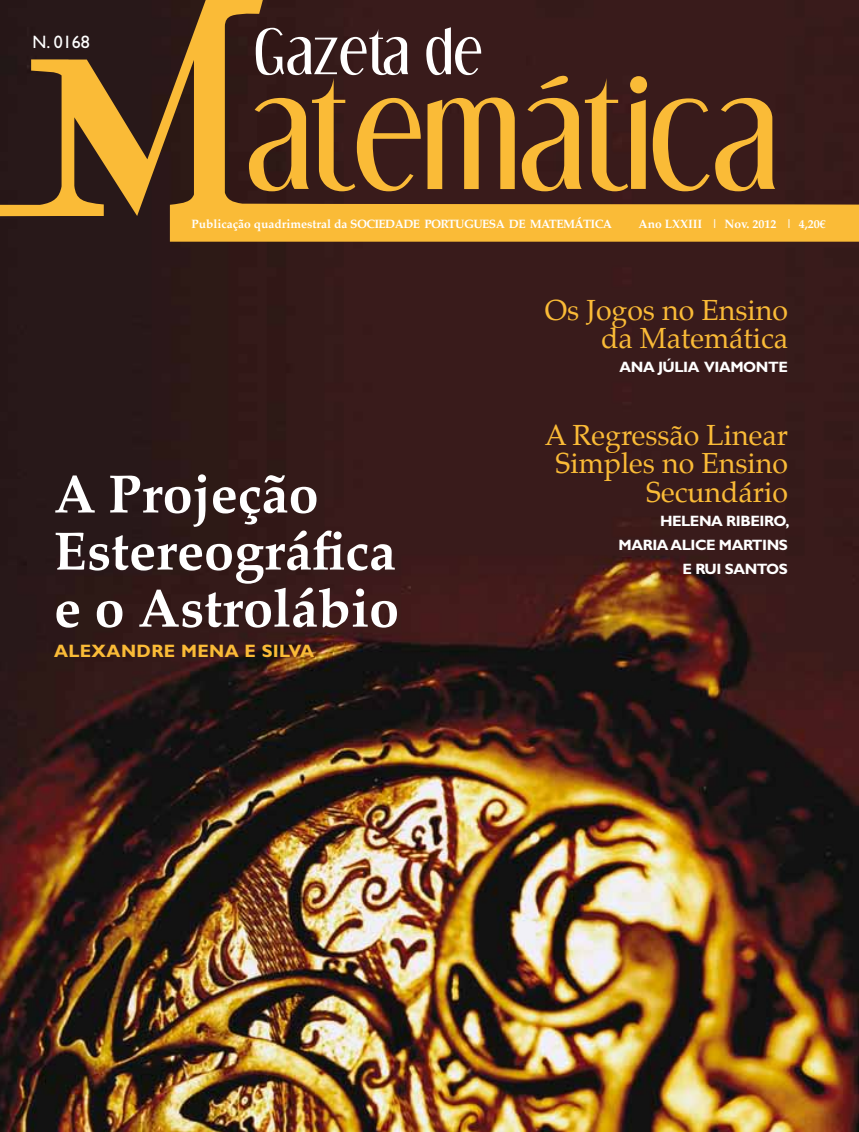
<style>
.page{position:relative;width:859px;height:1132px;background:#fff}
.page>*{position:absolute;margin:0;border:0;box-sizing:border-box;transform-origin:0 0}
.t1{font:132.6px "Dream Orphans";color:#fabb37}
.t2{font:54.3px "Dream Orphans";letter-spacing:.02em;color:#fff}
.t3{font:700 54px/57px "Palatino";color:#fff}
.t4{font:28.5px/28.5px "Palatino";color:#fabb37;text-align:right}
.t5{font:700 18px "Gill Sans Std";letter-spacing:.02em;color:#fabb37}
.t6{font:18px "Gill Sans Std";color:#fff}
.t7{font:700 15px/24px "Gill Sans Std";letter-spacing:-.03em;color:#fff;text-align:right}
.t8{font:700 12px "Palatino";letter-spacing:-.05em;color:#fff}
</style>
<div class="page">
<img style="left:0;top:241px;width:859px;height:890px">
<svg style="left:0;top:0;width:859px;height:241px;background:#5c3a1f"></svg>
<p class="t6" style="left:33px;top:32px;width:59px">N. 0168</p>
<p class="t2" style="left:254px;top:18px;width:229px">Gazeta de</p>
<p class="t1" style="left:246px;top:53px;width:532px">atemática</p>
<p class="t8" style="left:191px;top:213px;width:422px">Publicação quadrimestral da Sociedade Portuguesa de Matemática</p>
<p class="t8" style="left:638px;top:213px;width:56px">Ano LXXIII</p>
<p class="t8" style="left:711px;top:213px;width:116px">| Nov. 2012 | 4,20€</p>
<p class="t4" style="left:545px;top:296px;width:245px">Os Jogos no Ensino da Matemática</p>
<p class="t7" style="left:620px;top:355px;width:170px">ANA JÚLIA VIAMONTE</p>
<p class="t3" style="left:54px;top:464px;width:347px">A Projeção<br>Estereográfica e o Astrolábio</p>
<p class="t5" style="left:54px;top:639px;width:262px">ALEXANDRE MENA E SILVA</p>
<p class="t4" style="left:545px;top:420px;width:245px">A Regressão Linear<br>Simples no Ensino<br>Secundário</p>
<p class="t7" style="left:619px;top:508px;width:172px">HELENA RIBEIRO,<br>MARIA ALICE MARTINS<br>E RUI SANTOS</p>
</div>
